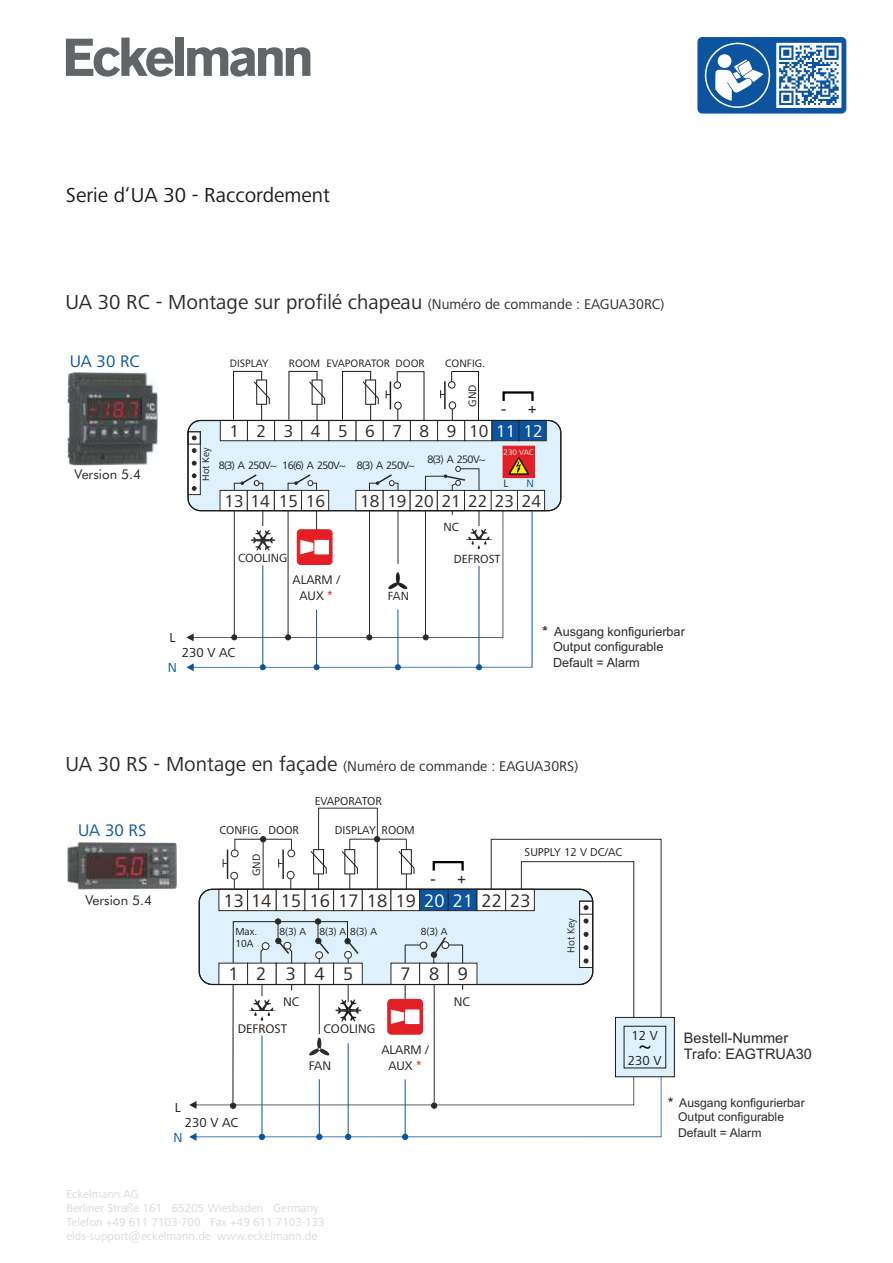
<style>
.page{position:relative;width:893px;height:1263px;background:#fff}
.page>*{position:absolute;margin:0;border:0;box-sizing:border-box;transform-origin:0 0}
.t1{font:21px "Frutiger Next Pro";color:#2b2a29}
.t2{font:21px "Frutiger Next Pro";color:#1c1b17}
.t3{font:18.75px "Frutiger Next Pro";color:#2b2a29}
.t4{font:17.85px "Frutiger Next Pro";color:#2b2a29}
.t5{font:17.85px "Frutiger Next Pro";letter-spacing:.98em;color:#2b2a29}
.t6{font:17.4px "Frutiger Next Pro";color:#0c54a0}
.t7{font:15.45px "Arial";color:#2b2a29}
.t8{font:14.55px "Frutiger Next Pro";color:#2b2a29}
.t9{font:14.55px/16.2px "Arial";color:#2b2a29}
.t10{font:13.5px "Frutiger Next Pro";color:#1c1b17}
.t11{font:13.5px "Futura BT";color:#2b2a29}
.t12{font:13.5px "Frutiger Next Pro";color:#0c54a0}
.t13{font:12.9px/16.4px "Frutiger Next Pro";color:#1c1b17;text-align:center}
.t14{font:12.6px/14.4px "Arial";color:#2b2a29}
.t15{font:12.3px "Frutiger Next Pro";color:#1c1b17}
.t16{font:12.15px/13.8px "Arial";color:#2b2a29}
.t17{font:12px/14.2px "Frutiger Next Pro";color:#d9dada}
.t18{font:11.7px "Frutiger Next Pro";color:#1c1b17}
.t19{font:11.1px "Frutiger Next Pro";color:#1c1b17}
.t20{font:11.1px "Frutiger Next Pro";letter-spacing:-.055em;color:#1c1b17}
.t21{font:11.1px "Frutiger Next Pro";color:#2b2a29}
.t22{font:11.1px "Frutiger Next Pro";color:#0c54a0}
.t23{font:10.5px "Frutiger Next Pro";color:#1c1b17}
.t24{font:10.5px "Frutiger Next Pro";color:#2b2a29}
.t25{font:10.05px "Frutiger Next Pro";color:#1c1b17}
.t26{font:8.25px "Frutiger Next Pro";letter-spacing:-.01em;color:#fff}
.s1{font-size:14.55px}
.s2{color:#fefefe}
.s3{font-size:14.1px;color:#e31e24}
.s4{font-weight:700;font-size:13.8px}
.s5{font-size:21px}
.s6{font-weight:700;font-size:13.2px}
</style>
<div class="page">
<hr style="left:316px;top:610px;width:1px;height:57px;background:#0c54a0">
<div style="left:187px;top:420px;width:374px;height:91px;background:#dff1fd;border:1px solid #1c1b17;border-radius:12px"></div>
<hr style="left:532px;top:511px;width:1px;height:156px;background:#0c54a0">
<svg style="left:186px;top:663px;width:347px;height:8px"></svg>
<hr style="left:262px;top:565px;width:1px;height:102px;background:#0c54a0">
<hr style="left:397px;top:610px;width:1px;height:57px;background:#0c54a0">
<hr style="left:479px;top:566px;width:1px;height:101px;background:#0c54a0">
<hr style="left:318px;top:808px;width:59px;height:1px;background:#2b2a29">
<hr style="left:377px;top:808px;width:1px;height:81px;background:#2b2a29">
<hr style="left:318px;top:808px;width:1px;height:81px;background:#2b2a29">
<svg style="left:189px;top:836px;width:486px;height:305px"></svg>
<div style="left:199px;top:889px;width:394px;height:96px;border:1px solid #1c1b17;border-radius:13px"></div>
<svg style="left:186px;top:371px;width:361px;height:270px"></svg>
<img style="left:67px;top:372px;width:90px;height:93px">
<img style="left:67px;top:842px;width:109px;height:47px">
<svg style="left:66px;top:38px;width:108px;height:39px"></svg>
<div style="left:176px;top:38px;width:8px;height:38px;background:#606567"></div>
<svg style="left:187px;top:47px;width:124px;height:30px"></svg>
<div style="left:698px;top:37px;width:148px;height:76px;background:#0c54a0;border:1px solid #0c54a0;border-radius:4px"></div>
<svg style="left:704px;top:42px;width:67px;height:66px"></svg>
<svg style="left:777px;top:43px;width:64px;height:65px"></svg>
<h1 class="t2" style="left:66px;top:187px;width:266px">Serie d‘UA 30 - Raccordement</h1>
<h1 class="t1" style="left:65px;top:294px;width:600px">UA 30 RC - Montage sur profilé chapeau <span class="s1">(Numéro de commande : EAGUA30RC)</span></h1>
<h3 class="t6" style="left:70px;top:354px;width:71px">UA 30 RC</h3>
<p class="t11" style="left:75px;top:469px;width:68px">Version 5.4</p>
<p class="t19" style="left:230px;top:359px;width:40px">DISPLAY</p>
<p class="t19" style="left:289px;top:359px;width:137px">ROOM EVAPORATOR DOOR</p>
<p class="t19" style="left:445px;top:359px;width:42px">CONFIG.</p>
<p class="t19" style="left:468px;top:407px;width:24px;rotate:-90deg">GND</p>
<p class="t7" style="left:501px;top:404px;width:37px">- +</p>
<h3 class="t5" style="left:229px;top:424px;width:315px">12345678910<span class="s2">1112</span></h3>
<p class="t25" style="left:202px;top:481px;width:35px;rotate:-90deg">Hot Key</p>
<p class="t20" style="left:219px;top:461px;width:197px">8(3) A 250V~ 16(6) A 250V~ 8(3) A 250V~</p>
<p class="t19" style="left:427px;top:455px;width:59px">8(3) A 250V~</p>
<p class="t26" style="left:504px;top:449px;width:32px">230 VAC</p>
<p class="t21" style="left:503px;top:479px;width:7px">L</p>
<p class="t22" style="left:526px;top:479px;width:9px">N</p>
<h3 class="t4" style="left:224px;top:494px;width:102px">13 14 15 16</h3>
<p class="t15" style="left:238px;top:553px;width:51px">COOLING</p>
<p class="t10" style="left:169px;top:632px;width:8px">L</p>
<p class="t10" style="left:182px;top:647px;width:55px">230 V AC</p>
<p class="t12" style="left:168px;top:662px;width:11px">N</p>
<p class="t13" style="left:292px;top:573px;width:49px">ALARM /<br>AUX <span class="s3">*</span></p>
<h3 class="t4" style="left:360px;top:494px;width:182px">18 19 20 21 22 23 24</h3>
<p class="t15" style="left:443px;top:522px;width:17px">NC</p>
<p class="t15" style="left:388px;top:592px;width:23px">FAN</p>
<p class="t15" style="left:454px;top:554px;width:48px">DEFROST</p>
<p class="t14" style="left:553px;top:626px;width:133px;text-indent:-11px"><span class="s4">*</span> Ausgang konfigurierbar<br>Output configurable</p>
<p class="t14" style="left:553px;top:657px;width:88px">Default = Alarm</p>
<p class="t8" style="left:65px;top:760px;width:514px"><span class="s5">UA 30 RS - Montage en façade</span> (Numéro de commande : EAGUA30RS)</p>
<h3 class="t6" style="left:78px;top:824px;width:70px">UA 30 RS</h3>
<p class="t11" style="left:85px;top:895px;width:68px">Version 5.4</p>
<p class="t18" style="left:219px;top:826px;width:81px">CONFIG. DOOR</p>
<p class="t19" style="left:252px;top:876px;width:24px;rotate:-90deg">GND</p>
<p class="t18" style="left:315px;top:796px;width:69px">EVAPORATOR</p>
<p class="t18" style="left:335px;top:826px;width:43px">DISPLAY</p>
<p class="t18" style="left:382px;top:826px;width:35px">ROOM</p>
<p class="t7" style="left:430px;top:873px;width:37px">- +</p>
<p class="t18" style="left:525px;top:847px;width:99px">SUPPLY 12 V DC/AC</p>
<h2 class="t3" style="left:223px;top:893px;width:309px">13 14 15 16 17 18 19 <span class="s2">20 21</span> 22 23</h2>
<p class="t23" style="left:235px;top:927px;width:24px">Max.</p>
<p class="t23" style="left:319px;top:927px;width:59px">8(3) A 8(3) A</p>
<p class="t23" style="left:235px;top:940px;width:20px">10A</p>
<p class="t23" style="left:280px;top:927px;width:28px">8(3) A</p>
<p class="t23" style="left:421px;top:927px;width:28px">8(3) A</p>
<h2 class="t3" style="left:229px;top:967px;width:98px">1234</h2>
<h2 class="t3" style="left:401px;top:967px;width:69px">789</h2>
<h2 class="t3" style="left:343px;top:967px;width:12px">5</h2>
<p class="t13" style="left:283px;top:995px;width:18px">NC</p>
<p class="t13" style="left:238px;top:1022px;width:51px">DEFROST</p>
<p class="t13" style="left:323px;top:1022px;width:53px">COOLING</p>
<p class="t13" style="left:309px;top:1059px;width:24px">FAN</p>
<p class="t13" style="left:381px;top:1042px;width:49px">ALARM /<br>AUX <span class="s3">*</span></p>
<p class="t10" style="left:175px;top:1102px;width:8px">L</p>
<p class="t10" style="left:185px;top:1117px;width:55px">230 V AC</p>
<p class="t12" style="left:173px;top:1132px;width:11px">N</p>
<p class="t13" style="left:454px;top:995px;width:18px">NC</p>
<p class="t24" style="left:567px;top:953px;width:36px;rotate:-90deg">Hot Key</p>
<p class="t10" style="left:631px;top:1030px;width:28px">12 V</p>
<p class="t10" style="left:628px;top:1055px;width:35px">230 V</p>
<p class="t9" style="left:684px;top:1031px;width:130px">Bestell-Nummer<br>Trafo: EAGTRUA30</p>
<p class="t16" style="left:678px;top:1097px;width:128px;text-indent:-10px"><span class="s6">*</span> Ausgang konfigurierbar<br>Output configurable</p>
<p class="t16" style="left:678px;top:1127px;width:85px">Default = Alarm</p>
<p class="t17" style="left:66px;top:1188px;width:260px">Eckelmann AG<br>Berliner Straße 161 65205 Wiesbaden Germany Telefon +49 611 7103-700 Fax +49 611 7103-133 elds-support@eckelmann.de www.eckelmann.de</p>
</div>
